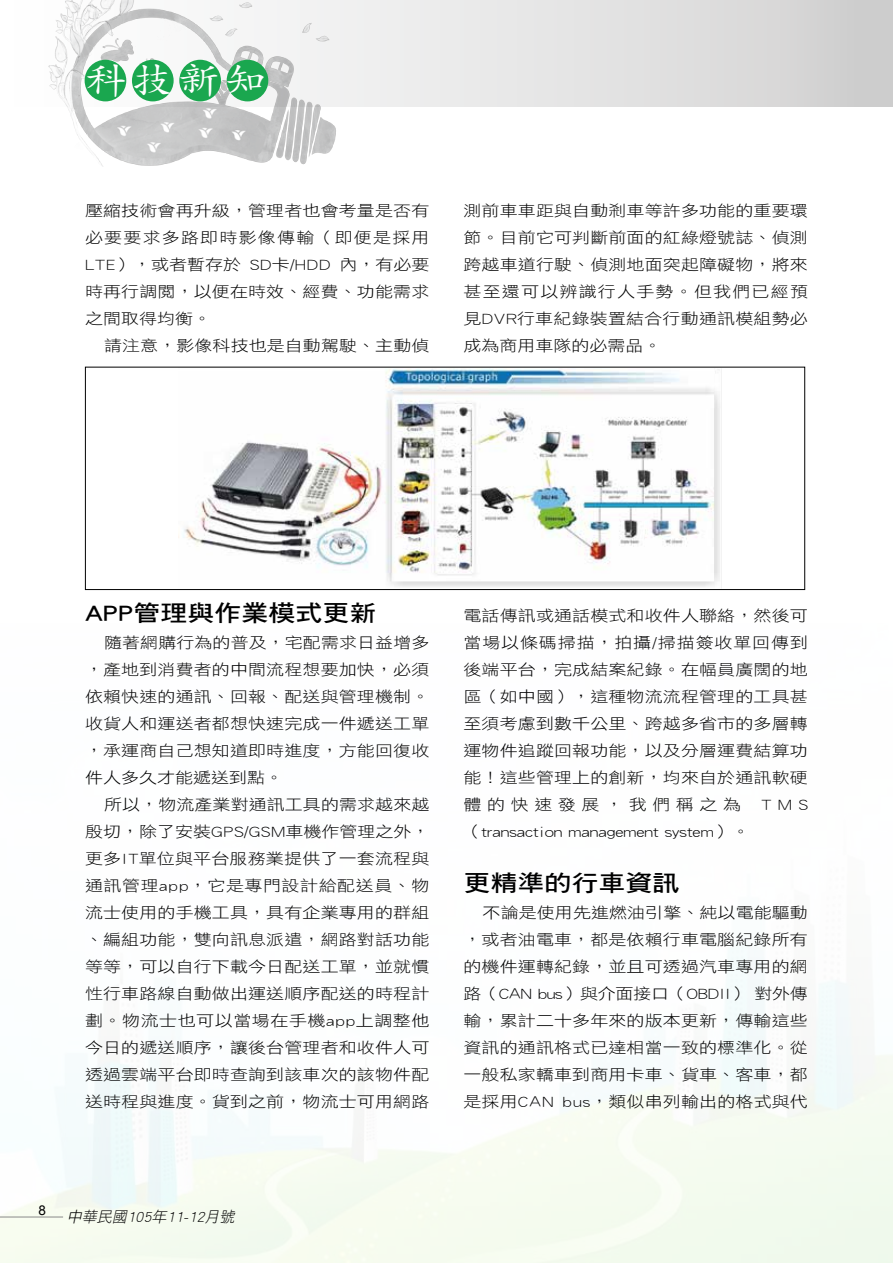
<style>
.page{position:relative;width:893px;height:1263px;background:#fff}
.page>*{position:absolute;margin:0;border:0;box-sizing:border-box;transform-origin:0 0}
.t1{font:37.5px "DF Kai Shu Std W5";color:#fff;scale:1.1 1}
.t2{font:22.95px "DF Hei Std W7";color:#000;scale:1.18 1}
.t3{font:15.3px/27px "DF Hei Std W3";letter-spacing:.005em;color:#000;text-align:justify;scale:1.18 1}
.t4{font:italic 15px "DF Hei Std W3";color:#000}
.t5{font:13.5px "Arial";color:#000}
</style>
<div class="page">
<svg style="left:345px;top:0;width:548px;height:106px;background:#e0e0e0"></svg>
<img style="left:48px;top:0;width:297px;height:167px">
<div style="left:85px;top:60px;width:41px;height:41px;background:#1aa74f;border-radius:50%"></div>
<div style="left:179px;top:60px;width:42px;height:41px;background:#1aa74f;border-radius:50%"></div>
<div style="left:132px;top:60px;width:42px;height:41px;background:#1aa74f;border-radius:50%"></div>
<div style="left:227px;top:60px;width:41px;height:41px;background:#1aa74f;border-radius:50%"></div>
<hr style="left:0;top:1216px;width:63px;height:1px;background:#898989">
<img style="left:178px;top:369px;width:544px;height:219px">
<div style="left:85px;top:367px;width:720px;height:223px;border:1px solid #000"></div>
<h1 class="t1" style="left:85px;top:59px;width:166px">科 技 新 知</h1>
<p class="t3" style="left:85px;top:197px;width:293px">壓縮技術會再升級，管理者也會考量是否有必要要求多路即時影像傳輸（即便是採用LTE），或者暫存於 SD卡/HDD 內，有必要時再行調閱，以便在時效、經費、功能需求之間取得均衡。</p>
<p class="t3" style="left:104px;top:332px;width:277px">請注意，影像科技也是自動駕駛、主動偵</p>
<p class="t3" style="left:463px;top:197px;width:293px">測前車車距與自動剎車等許多功能的重要環節。目前它可判斷前面的紅綠燈號誌、偵測跨越車道行駛、偵測地面突起障礙物，將來甚至還可以辨識行人手勢。但我們已經預見DVR行車紀錄裝置結合行動通訊模組勢必成為商用車隊的必需品。</p>
<h2 class="t2" style="left:85px;top:600px;width:248px">APP管理與作業模式更新</h2>
<p class="t3" style="left:85px;top:629px;width:293px;text-indent:19px">隨著網購行為的普及，宅配需求日益增多，產地到消費者的中間流程想要加快，必須依賴快速的通訊、回報、配送與管理機制。收貨人和運送者都想快速完成一件遞送工單，承運商自己想知道即時進度，方能回復收件人多久才能遞送到點。</p>
<p class="t3" style="left:85px;top:791px;width:293px;text-indent:19px">所以，物流產業對通訊工具的需求越來越殷切，除了安裝GPS/GSM車機作管理之外，更多IT單位與平台服務業提供了一套流程與通訊管理app，它是專門設計給配送員、物流士使用的手機工具，具有企業專用的群組、編組功能，雙向訊息派遣，網路對話功能等等，可以自行下載今日配送工單，並就慣性行車路線自動做出運送順序配送的時程計劃。物流士也可以當場在手機app上調整他今日的遞送順序，讓後台管理者和收件人可透過雲端平台即時查詢到該車次的該物件配送時程與進度。貨到之前，物流士可用網路</p>
<p class="t3" style="left:463px;top:602px;width:293px">電話傳訊或通話模式和收件人聯絡，然後可當場以條碼掃描，拍攝/掃描簽收單回傳到後端平台，完成結案紀錄。在幅員廣闊的地區（如中國），這種物流流程管理的工具甚至須考慮到數千公里、跨越多省市的多層轉運物件追蹤回報功能，以及分層運費結算功能！這些管理上的創新，均來自於通訊軟硬體的快速發展，我們稱之為</p>
<p class="t3" style="left:761px;top:791px;width:41px">TMS</p>
<p class="t3" style="left:463px;top:818px;width:244px">（transaction management system）。</p>
<h2 class="t2" style="left:463px;top:870px;width:185px">更精準的行車資訊</h2>
<p class="t3" style="left:463px;top:899px;width:293px;text-indent:19px">不論是使用先進燃油引擎、純以電能驅動，或者油電車，都是依賴行車電腦紀錄所有的機件運轉紀錄，並且可透過汽車專用的網路（CAN bus）與介面接口（OBDII） 對外傳輸，累計二十多年來的版本更新，傳輸這些資訊的通訊格式已達相當一致的標準化。從一般私家轎車到商用卡車、貨車、客車，都是採用CAN bus，類似串列輸出的格式與代</p>
<p class="t5" style="left:39px;top:1201px;width:9px">8</p>
<p class="t4" style="left:67px;top:1208px;width:173px">中華民國105年11-12月號</p>
</div>
